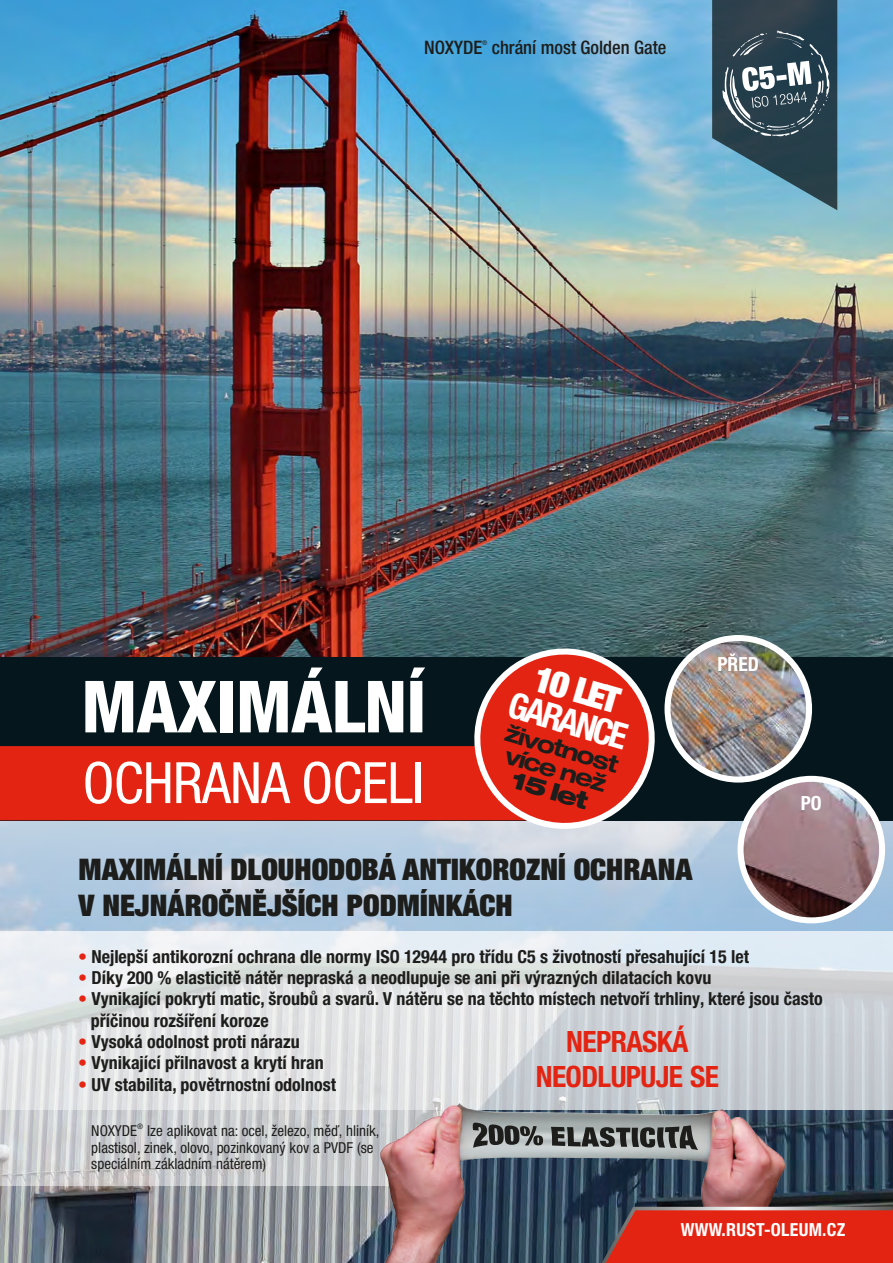
<style>
.page{position:relative;width:893px;height:1263px;background:#fff}
.page>*{position:absolute;margin:0;border:0;box-sizing:border-box;transform-origin:0 0}
.t1{font:800 condensed 72px "Helvetica Neue LT Pro";letter-spacing:-.01em;color:#fff}
.t2{font:condensed 57.15px "Helvetica Neue LT Pro";letter-spacing:-.01em;color:#fff}
.t3{font:700 condensed 36px "Helvetica Neue LT Pro";color:#fff}
.t4{font:900 condensed 36px "Helvetica Neue LT Pro";color:#fff}
.t5{font:900 condensed 29.85px/36.8px "Helvetica Neue LT Pro";color:#1d1d1b}
.t6{font:700 condensed 29.4px/34.8px "Helvetica Neue LT Pro";letter-spacing:-.02em;color:#e42413;text-align:center}
.t7{font:700 expanded 23.25px/21.5px "Helvetica Neue LT Pro";color:#1d1d1b}
.t8{font:900 expanded 23.25px "Helvetica Neue LT Pro";color:#1d1d1b}
.t9{font:700 condensed 19.5px "Helvetica Neue LT Pro";color:#fff}
.t10{font:500 condensed 18.6px "Helvetica Neue LT Pro";color:#1d1d1b}
.t11{font:700 condensed 18px/21.3px "Helvetica Neue LT Pro";color:#1d1d1b}
.t12{font:700 condensed 18px "Helvetica Neue LT Pro";letter-spacing:.015em;color:#fff}
.t13{font:condensed 15px/16.4px "Helvetica Neue LT Pro";color:#1d1d1b}
.t14{font:condensed 7.5px "Helvetica Neue LT Pro";color:#1d1d1b}
.t15{font:condensed 6.45px "Helvetica Neue LT Pro";color:#1d1d1b}
.s1{color:#e52513}
</style>
<div class="page">
<img style="left:0;top:820px;width:893px;height:443px">
<div style="left:0;top:932px;width:893px;height:178px;background:#fff;opacity:.7"></div>
<div style="left:0;top:1110px;width:456px;height:75px;background:#fff;opacity:.5"></div>
<img style="left:365px;top:1078px;width:431px;height:185px">
<svg style="left:473px;top:1122px;width:225px;height:28px"></svg>
<img style="left:0;top:0;width:893px;height:657px">
<div style="left:0;top:657px;width:893px;height:163px;background:#05171d"></div>
<svg style="left:594px;top:1207px;width:299px;height:56px"></svg>
<svg style="left:712px;top:0;width:125px;height:210px"></svg>
<svg style="left:0;top:642px;width:662px;height:194px"></svg>
<img style="left:667px;top:638px;width:142px;height:141px;border-radius:50%">
<div style="left:664px;top:635px;width:148px;height:147px;border:6px solid #fff;border-radius:50%"></div>
<img style="left:741px;top:779px;width:141px;height:141px;border-radius:50%">
<div style="left:738px;top:776px;width:147px;height:147px;border:6px solid #fff;border-radius:50%"></div>
<p class="t10" style="left:424px;top:41px;width:244px">NOXYDE chrání most Golden Gate</p>
<p class="t15" style="left:482px;top:41px;width:7px">®</p>
<h1 class="t1" style="left:81px;top:681px;width:347px">MAXIMÁLNÍ</h1>
<h2 class="t2" style="left:83px;top:762px;width:343px">OCHRANA OCELI</h2>
<h3 class="t4" style="left:539px;top:665px;width:89px;rotate:16deg">10 LET</h3>
<h3 class="t3" style="left:513px;top:692px;width:124px;rotate:16deg">GARANCE</h3>
<p class="t7" style="left:508px;top:725px;width:118px;rotate:16deg">životnost více než</p>
<p class="t8" style="left:514px;top:771px;width:81px;rotate:16deg">15 let</p>
<p class="t9" style="left:717px;top:657px;width:43px">PŘED</p>
<p class="t9" style="left:801px;top:796px;width:22px">PO</p>
<h3 class="t5" style="left:79px;top:855px;width:615px">MAXIMÁLNÍ DLOUHODOBÁ ANTIKOROZNÍ OCHRANA<br>V NEJNÁROČNĚJŠÍCH PODMÍNKÁCH</h3>
<p class="t11" style="left:78px;top:948px;width:673px"><span class="s1">•</span> Nejlepší antikorozní ochrana dle normy ISO 12944 pro třídu C5 s životností přesahující 15 let</p>
<p class="t11" style="left:78px;top:969px;width:635px"><span class="s1">•</span> Díky 200 % elasticitě nátěr nepraská a neodlupuje se ani při výrazných dilatacích kovu</p>
<p class="t11" style="left:91px;top:991px;width:733px;text-indent:-13px"><span class="s1">•</span> Vynikající pokrytí matic, šroubů a svarů. V nátěru se na těchto místech netvoří trhliny, které jsou často příčinou rozšíření koroze</p>
<p class="t11" style="left:78px;top:1033px;width:223px"><span class="s1">•</span> Vysoká odolnost proti nárazu</p>
<p class="t11" style="left:78px;top:1055px;width:247px"><span class="s1">•</span> Vynikající přilnavost a krytí hran</p>
<p class="t11" style="left:78px;top:1076px;width:260px"><span class="s1">•</span> UV stabilita, povětrnostní odolnost</p>
<h3 class="t6" style="left:536px;top:1028px;width:185px">NEPRASKÁ<br>NEODLUPUJE SE</h3>
<p class="t14" style="left:137px;top:1123px;width:8px">®</p>
<p class="t13" style="left:91px;top:1125px;width:290px">NOXYDE lze aplikovat na: ocel, železo, měď, hliník, plastisol, zinek, olovo, pozinkovaný kov a PVDF (se speciálním základním nátěrem)</p>
<p class="t12" style="left:681px;top:1223px;width:166px">WWW.RUST-OLEUM.CZ</p>
</div>
